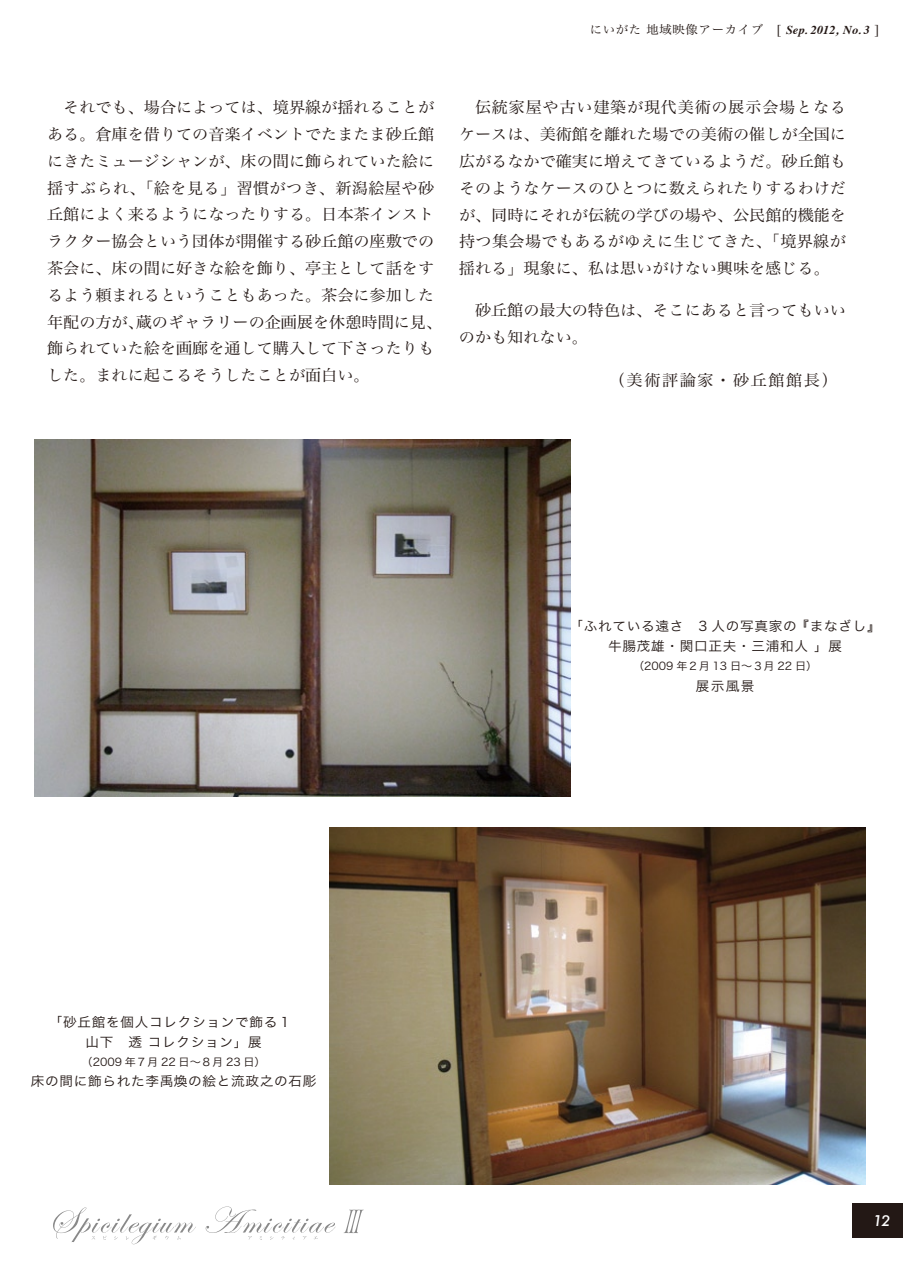
<style>
.page{position:relative;width:903px;height:1275px;background:#fff}
.page>*{position:absolute;margin:0;border:0;box-sizing:border-box;transform-origin:0 0}
.t1{font:15.58px/26.8px "Hira Min Pro W3";color:#231815}
.t2{font:15.58px "Hira Min Pro W3";letter-spacing:.1em;color:#231815}
.t3{font:italic 500 14.35px "Futura";color:#fff}
.t4{font:13.3px/19.8px "Hira Kaku Pro W3";letter-spacing:.05em;color:#231815;text-align:center}
.t5{font:12.08px "Hira Min Pro W3";letter-spacing:.05em;color:#231815}
.t6{font:10.85px "Hira Kaku Pro W3";color:#231815}
.s1{font-family:"Times New Roman";font-size:13.3px}
.s2{font-family:"Times";font-weight:700;font-style:italic}
</style>
<div class="page">
<div style="left:852px;top:1203px;width:51px;height:35px;background:#231815"></div>
<svg style="left:344px;top:1210px;width:20px;height:23px"></svg>
<svg style="left:53px;top:1207px;width:143px;height:37px"></svg>
<svg style="left:206px;top:1206px;width:129px;height:34px"></svg>
<img style="left:35px;top:439px;width:535px;height:357px">
<img style="left:330px;top:827px;width:536px;height:357px">
<p class="t5" style="left:590px;top:19px;width:291px">にいがた 地域映像アーカイブ <span class="s1">[</span> <span class="s2">Sep. 2012, No. 3</span> <span class="s1">]</span></p>
<p class="t1" style="left:47px;top:93px;width:396px;text-indent:16px">それでも、場合によっては、境界線が揺れることがある。倉庫を借りての音楽イベントでたまたま砂丘館にきたミュージシャンが、床の間に飾られていた絵に揺すぶられ、「絵を見る」習慣がつき、新潟絵屋や砂丘館によく来るようになったりする。日本茶インストラクター協会という団体が開催する砂丘館の座敷での茶会に、床の間に好きな絵を飾り、亭主として話をするよう頼まれるということもあった。茶会に参加した年配の方が、蔵のギャラリーの企画展を休憩時間に見、飾られていた絵を画廊を通して購入して下さったりもした。まれに起こるそうしたことが面白い。</p>
<p class="t1" style="left:459px;top:93px;width:389px;text-align:justify;text-indent:16px">伝統家屋や古い建築が現代美術の展示会場となるケースは、美術館を離れた場での美術の催しが全国に広がるなかで確実に増えてきているようだ。砂丘館もそのようなケースのひとつに数えられたりするわけだが、同時にそれが伝統の学びの場や、公民館的機能を持つ集会場でもあるがゆえに生じてきた、「境界線が揺れる」現象に、私は思いがけない興味を感じる。</p>
<p class="t1" style="left:459px;top:295px;width:388px;text-indent:16px">砂丘館の最大の特色は、そこにあると言ってもいいのかも知れない。</p>
<p class="t2" style="left:609px;top:367px;width:230px">（美術評論家・砂丘館館長）</p>
<p class="t4" style="left:49px;top:1011px;width:244px">「砂丘館を個人コレクションで飾る１山下　透 コレクション」展</p>
<p class="t6" style="left:82px;top:1052px;width:186px">（2009 年７月 22 日～８月 23 日）</p>
<p class="t4" style="left:31px;top:1070px;width:287px">床の間に飾られた李禹煥の絵と流政之の石彫</p>
<p class="t4" style="left:569px;top:615px;width:313px">「ふれている遠さ　3 人の写真家の『まなざし』牛腸茂雄・関口正夫・三浦和人 」展</p>
<p class="t6" style="left:633px;top:656px;width:186px">（2009 年２月 13 日～３月 22 日）</p>
<p class="t4" style="left:696px;top:675px;width:60px">展示風景</p>
<p class="t3" style="left:873px;top:1211px;width:18px">12</p>
</div>
